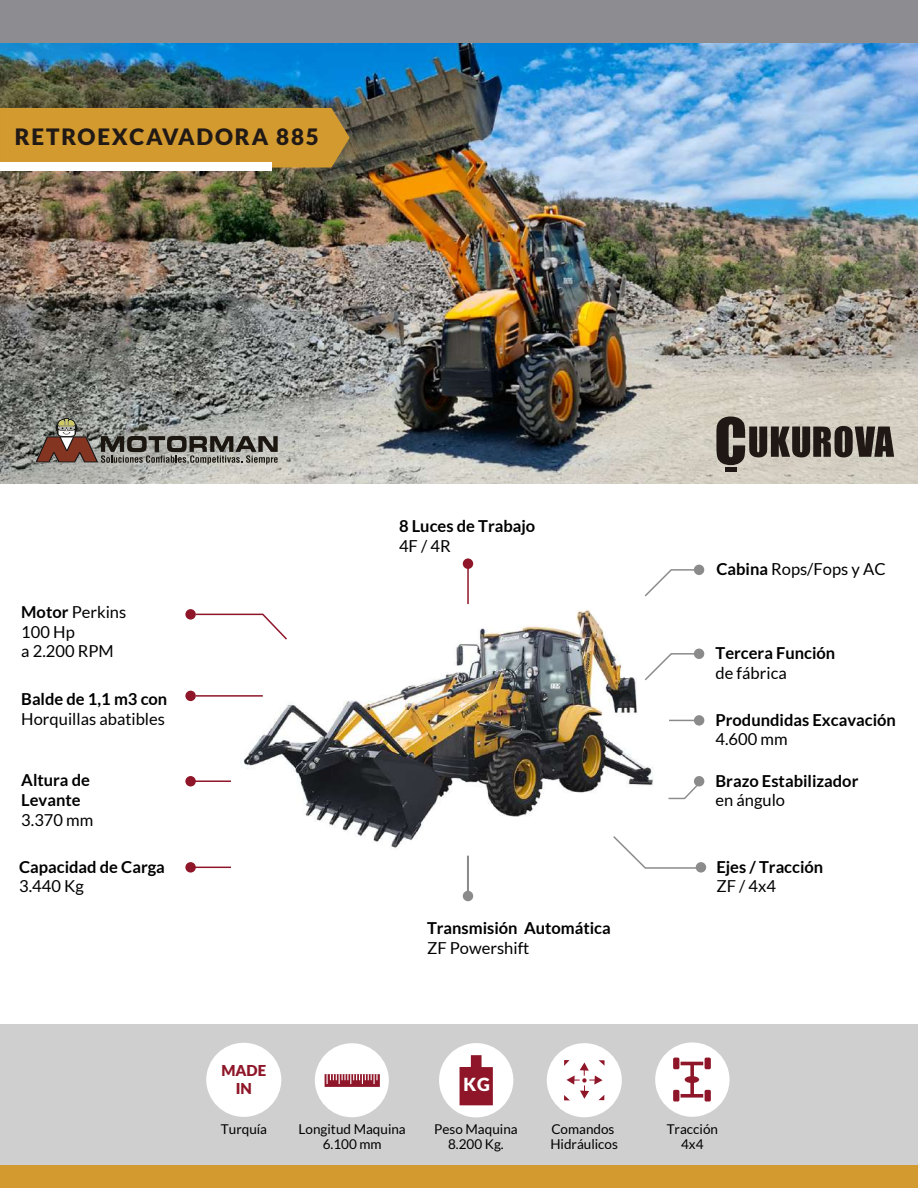
<style>
.page{position:relative;width:918px;height:1188px;background:#fff}
.page>*{position:absolute;margin:0;border:0;box-sizing:border-box;transform-origin:0 0}
.t1{font:900 22.5px "Lato";letter-spacing:.08em;color:#211915}
.t2{font:900 18px "Lato";color:#fff}
.t3{font:700 16.5px/19.8px "Lato";color:#010002}
.t4{font:16.5px/19.8px "Lato";color:#010002}
.t5{font:900 15px/18px "Lato";color:#8f1628;text-align:center}
.t6{font:13.5px/15px "Lato";color:#010002;text-align:center}
.s1{font-weight:700}
</style>
<div class="page">
<img style="left:0;top:43px;width:918px;height:440px">
<div style="left:0;top:0;width:918px;height:43px;background:#8d8c91"></div>
<div style="left:1px;top:1146px;width:917px;height:42px;background:#d29a2f"></div>
<svg style="left:35px;top:418px;width:243px;height:46px;background:#847e77"></svg>
<svg style="left:716px;top:416px;width:178px;height:49px;background:#7c756d"></svg>
<div style="left:725px;top:467px;width:12px;height:5px;background:#201815"></div>
<div style="left:0;top:108px;width:350px;height:60px;background:#d29a2f"></div>
<div style="left:0;top:163px;width:272px;height:8px;background:#fff"></div>
<img style="left:243px;top:610px;width:410px;height:238px">
<svg style="left:643px;top:652px;width:54px;height:30px"></svg>
<div style="left:694px;top:649px;width:10px;height:10px;background:#8b8b8b;border-radius:50%"></div>
<svg style="left:668px;top:783px;width:32px;height:17px"></svg>
<div style="left:694px;top:776px;width:10px;height:10px;background:#8b8b8b;border-radius:50%"></div>
<svg style="left:644px;top:569px;width:53px;height:28px"></svg>
<div style="left:694px;top:565px;width:10px;height:10px;background:#8b8b8b;border-radius:50%"></div>
<svg style="left:196px;top:613px;width:93px;height:28px"></svg>
<div style="left:185px;top:609px;width:11px;height:11px;background:#8f1628;border-radius:50%"></div>
<hr style="left:196px;top:695px;width:67px;height:2px;background:#8f1628">
<div style="left:185px;top:691px;width:11px;height:10px;background:#8f1628;border-radius:50%"></div>
<div style="left:694px;top:715px;width:10px;height:11px;background:#8b8b8b;border-radius:50%"></div>
<svg style="left:669px;top:720px;width:25px;height:1px"></svg>
<div style="left:463px;top:558px;width:10px;height:11px;background:#8f1628;border-radius:50%"></div>
<hr style="left:467px;top:567px;width:2px;height:37px;background:#8f1628">
<div style="left:463px;top:891px;width:10px;height:10px;background:#8b8b8b;border-radius:50%"></div>
<hr style="left:467px;top:856px;width:2px;height:37px;background:#8b8b8b">
<div style="left:185px;top:776px;width:11px;height:10px;background:#8f1628;border-radius:50%"></div>
<hr style="left:194px;top:780px;width:37px;height:2px;background:#8f1628">
<div style="left:185px;top:862px;width:11px;height:11px;background:#8f1628;border-radius:50%"></div>
<hr style="left:194px;top:867px;width:37px;height:1px;background:#8f1628">
<div style="left:696px;top:862px;width:10px;height:11px;background:#8b8b8b;border-radius:50%"></div>
<svg style="left:612px;top:834px;width:86px;height:35px"></svg>
<div style="left:1px;top:1024px;width:917px;height:141px;background:#cfcfcf"></div>
<div style="left:439px;top:1043px;width:74px;height:74px;background:#fff;border-radius:50%"></div>
<svg style="left:460px;top:1055px;width:33px;height:50px"></svg>
<div style="left:547px;top:1043px;width:75px;height:74px;background:#fff;border-radius:50%"></div>
<svg style="left:580px;top:1091px;width:9px;height:8px"></svg>
<svg style="left:564px;top:1095px;width:6px;height:5px"></svg>
<svg style="left:598px;top:1095px;width:6px;height:5px"></svg>
<svg style="left:564px;top:1060px;width:41px;height:25px"></svg>
<div style="left:315px;top:1043px;width:74px;height:74px;background:#fff;border-radius:50%"></div>
<svg style="left:325px;top:1074px;width:55px;height:13px"></svg>
<div style="left:655px;top:1042px;width:75px;height:75px;background:#fff;border-radius:50%"></div>
<svg style="left:673px;top:1058px;width:38px;height:44px"></svg>
<div style="left:206px;top:1043px;width:75px;height:74px;background:#fff;border-radius:50%"></div>
<h1 class="t1" style="left:15px;top:124px;width:306px">RETROEXCAVADORA 885</h1>
<p class="t4" style="left:21px;top:602px;width:107px"><span class="s1">Motor</span> Perkins<br>100 Hp<br>a 2.200 RPM</p>
<p class="t3" style="left:21px;top:689px;width:148px">Balde de 1,1 m3 con</p>
<p class="t4" style="left:21px;top:709px;width:145px">Horquillas abatibles</p>
<p class="t3" style="left:21px;top:770px;width:70px">Altura de<br>Levante</p>
<p class="t4" style="left:21px;top:810px;width:74px">3.370 mm</p>
<p class="t3" style="left:19px;top:856px;width:147px">Capacidad de Carga</p>
<p class="t4" style="left:19px;top:876px;width:66px">3.440 Kg</p>
<p class="t3" style="left:399px;top:516px;width:138px">8 Luces de Trabajo</p>
<p class="t4" style="left:399px;top:536px;width:53px">4F / 4R</p>
<p class="t3" style="left:427px;top:918px;width:185px">Transmisión Automática</p>
<p class="t4" style="left:427px;top:938px;width:104px">ZF Powershift</p>
<p class="t4" style="left:716px;top:559px;width:171px"><span class="s1">Cabina</span> Rops/Fops y AC</p>
<p class="t3" style="left:716px;top:643px;width:121px">Tercera Función</p>
<p class="t4" style="left:716px;top:663px;width:73px">de fábrica</p>
<p class="t3" style="left:716px;top:709px;width:182px">Produndidas Excavación</p>
<p class="t4" style="left:716px;top:729px;width:74px">4.600 mm</p>
<p class="t3" style="left:716px;top:771px;width:144px">Brazo Estabilizador</p>
<p class="t4" style="left:716px;top:790px;width:71px">en ángulo</p>
<p class="t3" style="left:716px;top:857px;width:108px">Ejes / Tracción</p>
<p class="t4" style="left:716px;top:877px;width:61px">ZF / 4x4</p>
<p class="t5" style="left:221px;top:1062px;width:46px">MADE<br>IN</p>
<p class="t6" style="left:221px;top:1121px;width:48px">Turquía</p>
<p class="t2" style="left:464px;top:1074px;width:28px">KG</p>
<p class="t6" style="left:434px;top:1122px;width:85px">Peso Maquina<br>8.200 Kg.</p>
<p class="t6" style="left:550px;top:1122px;width:69px;text-align:left">Comandos<br>Hidráulicos</p>
<p class="t6" style="left:299px;top:1122px;width:109px">Longitud Maquina<br>6.100 mm</p>
<p class="t6" style="left:667px;top:1121px;width:53px">Tracción<br>4x4</p>
</div>
